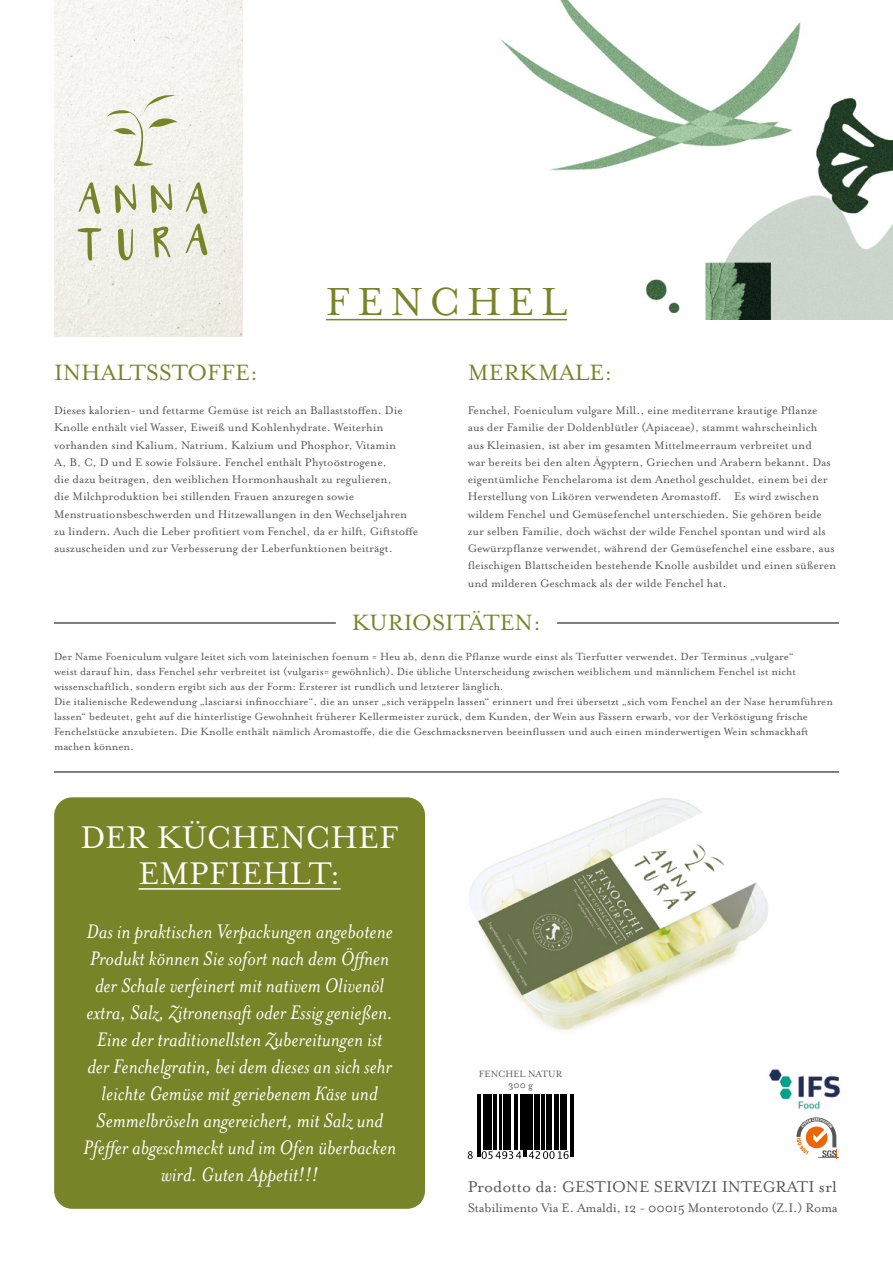
<style>
.page{position:relative;width:893px;height:1263px;background:#fff}
.page>*{position:absolute;margin:0;border:0;box-sizing:border-box;transform-origin:0 0}
.t1{font:45px "Mrs Eaves OT";letter-spacing:.15em;color:#798327}
.t2{font:36px/36px "Mrs Eaves OT";color:#fff;text-align:center}
.t3{font:25.5px "Mrs Eaves OT";color:#798327}
.t4{font:italic 22.5px/27px "Mrs Eaves OT";color:#fff;text-align:center}
.t5{font:18px "Mrs Eaves OT";color:#575756}
.t6{font:14.25px "Mrs Eaves OT";letter-spacing:-.015em;color:#575756}
.t7{font:12.75px/17.2px "Mrs Eaves OT";color:#575756}
.t8{font:12px/15px "Mrs Eaves OT";color:#575756}
.t9{font:10.5px/10.5px "Mrs Eaves OT";color:#575756;text-align:center}
</style>
<div class="page">
<img style="left:469px;top:798px;width:299px;height:233px">
<img style="left:54px;top:0;width:189px;height:337px">
<svg style="left:115px;top:184px;width:21px;height:29px"></svg>
<svg style="left:118px;top:228px;width:15px;height:34px"></svg>
<svg style="left:78px;top:182px;width:22px;height:32px"></svg>
<svg style="left:77px;top:227px;width:24px;height:34px"></svg>
<svg style="left:106px;top:93px;width:72px;height:74px"></svg>
<svg style="left:186px;top:182px;width:22px;height:32px"></svg>
<svg style="left:186px;top:223px;width:22px;height:32px"></svg>
<svg style="left:151px;top:184px;width:21px;height:29px"></svg>
<svg style="left:153px;top:225px;width:17px;height:33px"></svg>
<div style="left:54px;top:797px;width:371px;height:412px;background:#798327;border-radius:18px"></div>
<img style="left:489px;top:0;width:404px;height:320px">
<hr style="left:139px;top:888px;width:202px;height:2px;background:#fff">
<hr style="left:326px;top:319px;width:241px;height:1px;background:#798327">
<hr style="left:54px;top:772px;width:785px;height:1px;background:#000">
<hr style="left:54px;top:623px;width:282px;height:1px;background:#000">
<hr style="left:557px;top:623px;width:282px;height:1px;background:#000">
<svg style="left:796px;top:1117px;width:43px;height:42px"></svg>
<svg style="left:482px;top:1151px;width:87px;height:8px"></svg>
<svg style="left:468px;top:1151px;width:5px;height:8px"></svg>
<hr style="left:477px;top:1094px;width:1px;height:62px;background:#000">
<hr style="left:479px;top:1094px;width:1px;height:62px;background:#000">
<hr style="left:483px;top:1094px;width:2px;height:56px;background:#000">
<hr style="left:486px;top:1094px;width:1px;height:56px;background:#000">
<hr style="left:488px;top:1094px;width:3px;height:56px;background:#000">
<hr style="left:493px;top:1094px;width:1px;height:56px;background:#000">
<hr style="left:495px;top:1094px;width:1px;height:56px;background:#000">
<hr style="left:499px;top:1094px;width:2px;height:56px;background:#000">
<hr style="left:503px;top:1094px;width:1px;height:56px;background:#000">
<hr style="left:505px;top:1094px;width:3px;height:56px;background:#000">
<hr style="left:509px;top:1094px;width:1px;height:56px;background:#000">
<hr style="left:514px;top:1094px;width:1px;height:56px;background:#000">
<hr style="left:516px;top:1094px;width:2px;height:56px;background:#000">
<hr style="left:521px;top:1094px;width:2px;height:56px;background:#000">
<hr style="left:524px;top:1094px;width:1px;height:62px;background:#000">
<hr style="left:526px;top:1094px;width:1px;height:62px;background:#000">
<hr style="left:528px;top:1094px;width:1px;height:56px;background:#000">
<hr style="left:530px;top:1094px;width:3px;height:56px;background:#000">
<hr style="left:535px;top:1094px;width:2px;height:56px;background:#000">
<hr style="left:538px;top:1094px;width:2px;height:56px;background:#000">
<hr style="left:542px;top:1094px;width:3px;height:56px;background:#000">
<hr style="left:547px;top:1094px;width:1px;height:56px;background:#000">
<hr style="left:549px;top:1094px;width:3px;height:56px;background:#000">
<hr style="left:554px;top:1094px;width:1px;height:56px;background:#000">
<hr style="left:556px;top:1094px;width:2px;height:56px;background:#000">
<hr style="left:560px;top:1094px;width:2px;height:56px;background:#000">
<hr style="left:563px;top:1094px;width:1px;height:56px;background:#000">
<hr style="left:565px;top:1094px;width:1px;height:56px;background:#000">
<hr style="left:570px;top:1094px;width:1px;height:62px;background:#000">
<hr style="left:572px;top:1094px;width:1px;height:62px;background:#000">
<img style="left:768px;top:1069px;width:73px;height:41px">
<h1 class="t1" style="left:326px;top:276px;width:243px">FENCHEL</h1>
<h3 class="t3" style="left:54px;top:357px;width:206px">INHALTSSTOFFE:</h3>
<p class="t7" style="left:54px;top:402px;width:366px">Dieses kalorien- und fettarme Gemüse ist reich an Ballaststoffen. Die Knolle enthält viel Wasser, Eiweiß und Kohlenhydrate. Weiterhin vorhanden sind Kalium, Natrium, Kalzium und Phosphor, Vitamin<br>A, B, C, D und E sowie Folsäure. Fenchel enthält Phytoöstrogene,<br>die dazu beitragen, den weiblichen Hormonhaushalt zu regulieren,<br>die Milchproduktion bei stillenden Frauen anzuregen sowie Menstruationsbeschwerden und Hitzewallungen in den Wechseljahren zu lindern. Auch die Leber profitiert vom Fenchel, da er hilft, Giftstoffe auszuscheiden und zur Verbesserung der Leberfunktionen beiträgt.</p>
<h3 class="t3" style="left:468px;top:357px;width:146px">MERKMALE:</h3>
<p class="t7" style="left:468px;top:402px;width:370px">Fenchel, Foeniculum vulgare Mill., eine mediterrane krautige Pflanze aus der Familie der Doldenblütler (Apiaceae), stammt wahrscheinlich aus Kleinasien, ist aber im gesamten Mittelmeerraum verbreitet und<br>war bereits bei den alten Ägyptern, Griechen und Arabern bekannt. Das eigentümliche Fenchelaroma ist dem Anethol geschuldet, einem bei der Herstellung von Likören verwendeten Aromastoff. Es wird zwischen wildem Fenchel und Gemüsefenchel unterschieden. Sie gehören beide zur selben Familie, doch wächst der wilde Fenchel spontan und wird als Gewürzpflanze verwendet, während der Gemüsefenchel eine essbare, aus fleischigen Blattscheiden bestehende Knolle ausbildet und einen süßeren und milderen Geschmack als der wilde Fenchel hat.</p>
<h3 class="t3" style="left:352px;top:607px;width:191px">KURIOSITÄTEN:</h3>
<p class="t8" style="left:54px;top:648px;width:780px">Der Name Foeniculum vulgare leitet sich vom lateinischen foenum = Heu ab, denn die Pflanze wurde einst als Tierfutter verwendet. Der Terminus „vulgare“<br>weist darauf hin, dass Fenchel sehr verbreitet ist (vulgaris= gewöhnlich). Die übliche Unterscheidung zwischen weiblichem und männlichem Fenchel ist nicht wissenschaftlich, sondern ergibt sich aus der Form: Ersterer ist rundlich und letzterer länglich.<br>Die italienische Redewendung „lasciarsi infinocchiare“, die an unser „sich veräppeln lassen“ erinnert und frei übersetzt „sich vom Fenchel an der Nase herumführen lassen“ bedeutet, geht auf die hinterlistige Gewohnheit früherer Kellermeister zurück, dem Kunden, der Wein aus Fässern erwarb, vor der Verköstigung frische Fenchelstücke anzubieten. Die Knolle enthält nämlich Aromastoffe, die die Geschmacksnerven beeinflussen und auch einen minderwertigen Wein schmackhaft machen können.</p>
<h2 class="t2" style="left:80px;top:819px;width:320px">DER KÜCHENCHEF<br>EMPFIEHLT:</h2>
<p class="t4" style="left:83px;top:918px;width:315px">Das in praktischen Verpackungen angebotene Produkt können Sie sofort nach dem Öffnen der Schale verfeinert mit nativem Olivenöl extra, Salz, Zitronensaft oder Essig genießen.<br>Eine der traditionellsten Zubereitungen ist<br>der Fenchelgratin, bei dem dieses an sich sehr leichte Gemüse mit geriebenem Käse und Semmelbröseln angereichert, mit Salz und Pfeffer abgeschmeckt und im Ofen überbacken wird. Guten Appetit!!!</p>
<p class="t9" style="left:479px;top:1069px;width:85px">FENCHEL NATUR<br>300 g</p>
<h3 class="t5" style="left:468px;top:1176px;width:371px">Prodotto da: GESTIONE SERVIZI INTEGRATI srl</h3>
<p class="t6" style="left:468px;top:1199px;width:372px">Stabilimento Via E. Amaldi, 12 - 00015 Monterotondo (Z.I.) Roma</p>
</div>
